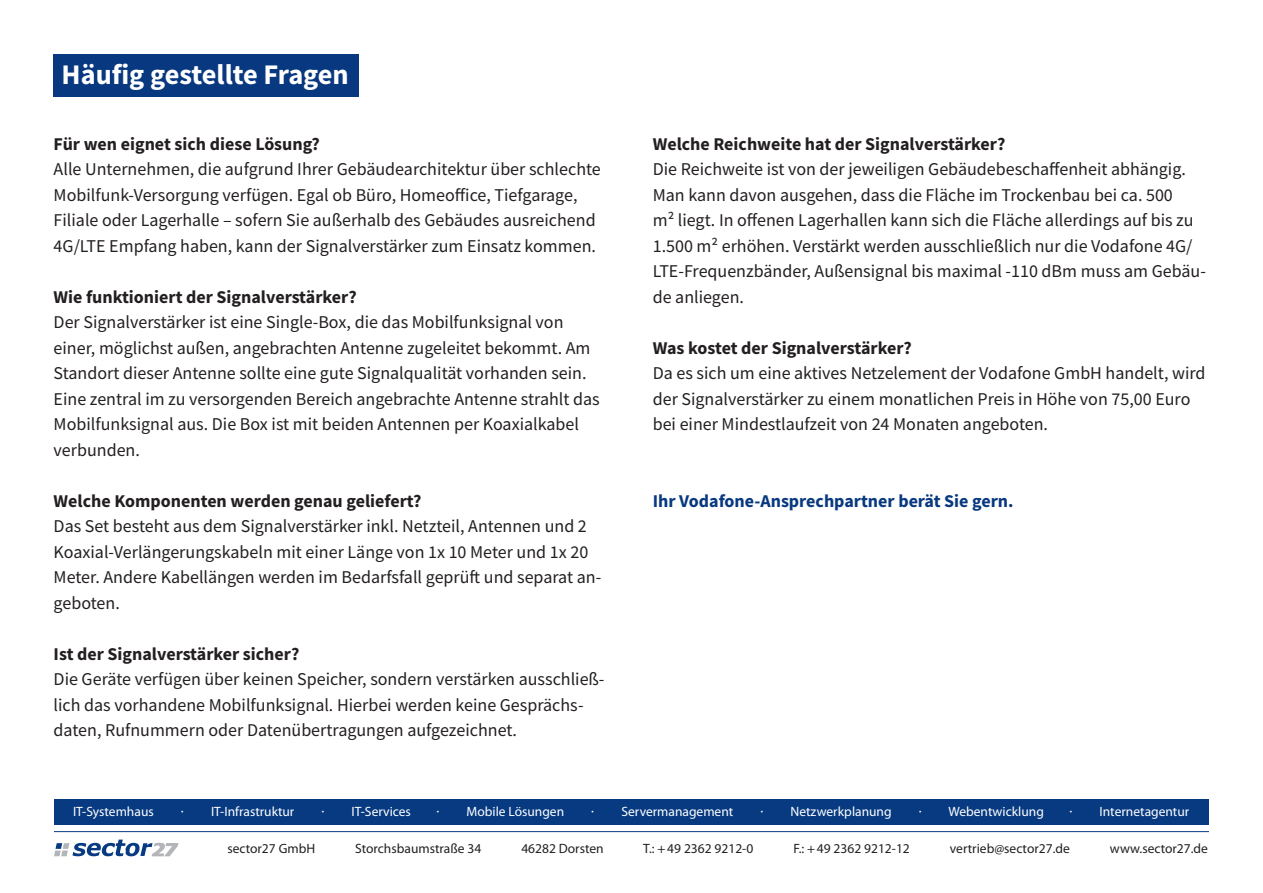
<style>
.page{position:relative;width:1263px;height:893px;background:#fff}
.page>*{position:absolute;margin:0;border:0;box-sizing:border-box;transform-origin:0 0}
.t1{font:700 28.35px "Source Sans Pro";color:#fff}
.t2{font:18px/25.5px "Source Sans Pro";color:#231f20}
.t3{font:700 18px "Source Sans Pro";color:#231f20}
.t4{font:700 18px "Source Sans Pro";color:#08387f}
.t5{font:13.5px "Myriad Pro";color:#fff}
.t6{font:13.5px "Myriad Pro";color:#231f20}
.t7{font:700 13.5px "Myriad Pro";color:#fff}
</style>
<div class="page">
<div style="left:54px;top:799px;width:1154px;height:26px;background:#073a81"></div>
<svg style="left:54px;top:840px;width:125px;height:16px"></svg>
<hr style="left:54px;top:831px;width:1155px;height:1px;background:#073a81">
<div style="left:54px;top:54px;width:305px;height:42px;background:#08387f"></div>
<h1 class="t1" style="left:62px;top:55px;width:289px">Häufig gestellte Fragen</h1>
<p class="t3" style="left:54px;top:131px;width:268px">Für wen eignet sich diese Lösung?</p>
<p class="t2" style="left:54px;top:156px;width:549px">Alle Unternehmen, die aufgrund Ihrer Gebäudearchitektur über schlechte Mobilfunk-Versorgung verfügen. Egal ob Büro, Homeoffice, Tiefgarage, Filiale oder Lagerhalle – sofern Sie außerhalb des Gebäudes ausreichend 4G/LTE Empfang haben, kann der Signalverstärker zum Einsatz kommen.</p>
<p class="t3" style="left:54px;top:284px;width:305px">Wie funktioniert der Signalverstärker?</p>
<p class="t2" style="left:54px;top:309px;width:548px">Der Signalverstärker ist eine Single-Box, die das Mobilfunksignal von einer, möglichst außen, angebrachten Antenne zugeleitet bekommt. Am Standort dieser Antenne sollte eine gute Signalqualität vorhanden sein.<br>Eine zentral im zu versorgenden Bereich angebrachte Antenne strahlt das Mobilfunksignal aus. Die Box ist mit beiden Antennen per Koaxialkabel verbunden.</p>
<p class="t3" style="left:54px;top:488px;width:369px">Welche Komponenten werden genau geliefert?</p>
<p class="t2" style="left:54px;top:513px;width:549px">Das Set besteht aus dem Signalverstärker inkl. Netzteil, Antennen und 2<br>Koaxial-Verlängerungskabeln mit einer Länge von 1x 10 Meter und 1x 20<br>Meter. Andere Kabellängen werden im Bedarfsfall geprüft und separat an&shy;geboten.</p>
<p class="t3" style="left:54px;top:641px;width:247px">Ist der Signalverstärker sicher?</p>
<p class="t2" style="left:54px;top:666px;width:552px">Die Geräte verfügen über keinen Speicher, sondern verstärken ausschließ&shy;lich das vorhandene Mobilfunksignal. Hierbei werden keine Gesprächs&shy;daten, Rufnummern oder Datenübertragungen aufgezeichnet.</p>
<p class="t3" style="left:653px;top:131px;width:354px">Welche Reichweite hat der Signalverstärker?</p>
<p class="t2" style="left:653px;top:156px;width:555px">Die Reichweite ist von der jeweiligen Gebäudebeschaffenheit abhängig.<br>Man kann davon ausgehen, dass die Fläche im Trockenbau bei ca. 500<br>m² liegt. In offenen Lagerhallen kann sich die Fläche allerdings auf bis zu 1.500 m² erhöhen. Verstärkt werden ausschließlich nur die Vodafone 4G/ LTE-Frequenzbänder, Außensignal bis maximal -110 dBm muss am Gebäu&shy;de anliegen.</p>
<p class="t3" style="left:653px;top:336px;width:261px">Was kostet der Signalverstärker?</p>
<p class="t2" style="left:653px;top:360px;width:554px">Da es sich um eine aktives Netzelement der Vodafone GmbH handelt, wird der Signalverstärker zu einem monatlichen Preis in Höhe von 75,00 Euro bei einer Mindestlaufzeit von 24 Monaten angeboten.</p>
<p class="t4" style="left:653px;top:489px;width:362px">Ihr Vodafone-Ansprechpartner berät Sie gern.</p>
<p class="t5" style="left:73px;top:803px;width:82px">IT-Systemhaus</p>
<p class="t7" style="left:181px;top:802px;width:4px">.</p>
<p class="t5" style="left:211px;top:803px;width:85px">IT-Infrastruktur</p>
<p class="t7" style="left:322px;top:802px;width:4px">.</p>
<p class="t5" style="left:352px;top:803px;width:61px">IT-Services</p>
<p class="t7" style="left:437px;top:802px;width:4px">.</p>
<p class="t5" style="left:466px;top:803px;width:99px">Mobile Lösungen</p>
<p class="t7" style="left:592px;top:802px;width:4px">.</p>
<p class="t5" style="left:621px;top:803px;width:113px">Servermanagement</p>
<p class="t7" style="left:761px;top:802px;width:4px">.</p>
<p class="t5" style="left:790px;top:803px;width:103px">Netzwerkplanung</p>
<p class="t7" style="left:919px;top:802px;width:4px">.</p>
<p class="t5" style="left:948px;top:803px;width:97px">Webentwicklung</p>
<p class="t7" style="left:1070px;top:802px;width:4px">.</p>
<p class="t5" style="left:1099px;top:803px;width:91px">Internetagentur</p>
<p class="t6" style="left:227px;top:840px;width:89px">sector27 GmbH</p>
<p class="t6" style="left:355px;top:840px;width:128px">Storchsbaumstraße 34</p>
<p class="t6" style="left:521px;top:840px;width:84px">46282 Dorsten</p>
<p class="t6" style="left:643px;top:840px;width:112px">T.: +49 2362 9212-0</p>
<p class="t6" style="left:793px;top:840px;width:118px">F.: +49 2362 9212-12</p>
<p class="t6" style="left:950px;top:840px;width:121px">vertrieb@sector27.de</p>
<p class="t6" style="left:1110px;top:840px;width:99px">www.sector27.de</p>
</div>
